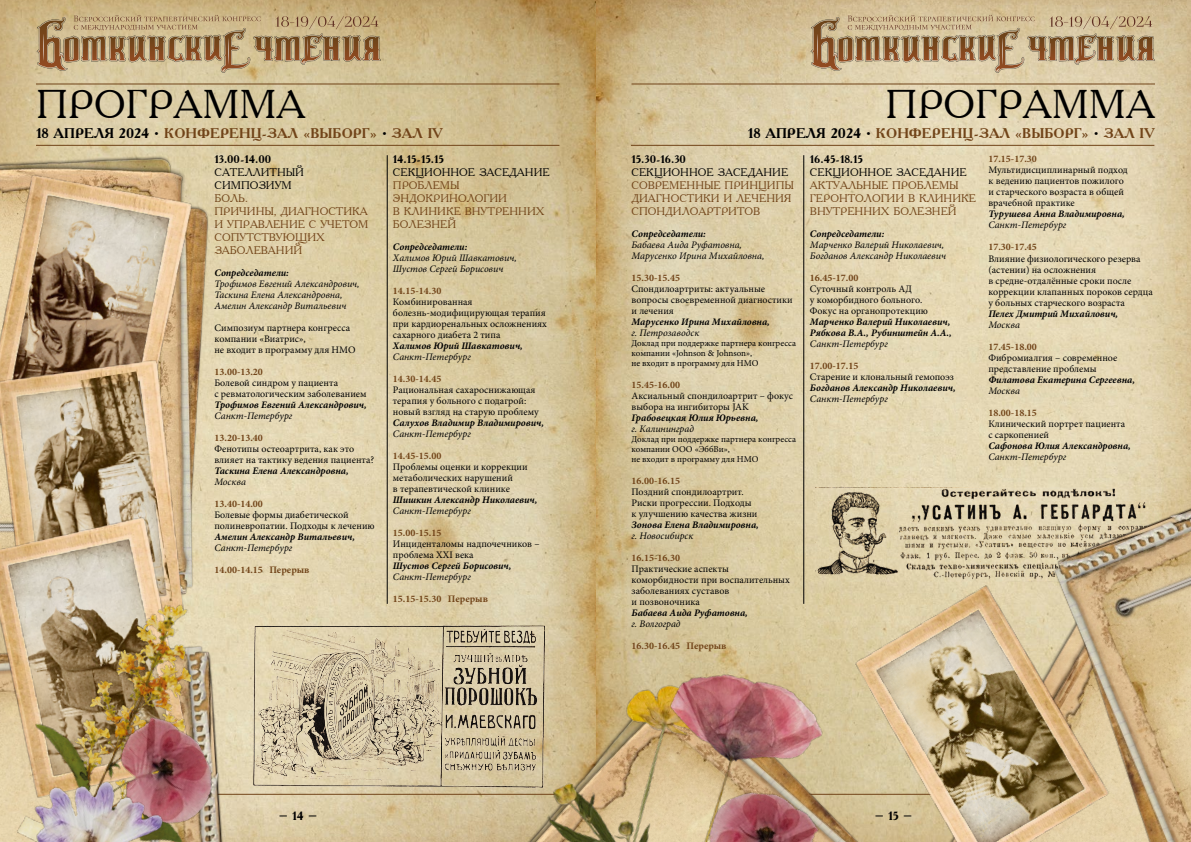
<style>
.page{position:relative;width:1191px;height:842px;background:#fff}
.page>*{position:absolute;margin:0;border:0;box-sizing:border-box;transform-origin:0 0}
.t1{font:40px "Academia Plain";color:#000}
.t2{font:700 14px "Academia";color:#714419}
.t3{font:700 12px "Academia";color:#000}
.t4{font:11px/13px "Academia Plain";color:#714419}
.t5{font:11px/13px "Academia Plain";color:#000}
.t6{font:700 11px "Academia";color:#000}
.t7{font:10px/11px "Minion Pro";color:#000}
.t8{font:italic 700 10px/11px "Minion Pro";color:#000}
.t9{font:italic 10px/11px "Minion Pro";color:#000}
.t10{font:700 10px "Minion Pro";color:#714419}
.t11{font:9px/10px "Minion Pro";color:#000}
.s1{color:#000}
</style>
<div class="page">
<img style="left:0;top:0;width:1191px;height:842px">
<hr style="left:36px;top:83px;width:523px;height:1px;background:#714419">
<hr style="left:631px;top:83px;width:524px;height:1px;background:#714419">
<hr style="left:36px;top:794px;width:523px;height:1px;background:#714419">
<svg style="left:37px;top:15px;width:344px;height:58px;background:#b69b72"></svg>
<svg style="left:810px;top:15px;width:345px;height:58px;background:#bda37e"></svg>
<img style="left:0;top:155px;width:209px;height:405px">
<hr style="left:36px;top:145px;width:523px;height:1px;background:#714419">
<hr style="left:631px;top:145px;width:523px;height:1px;background:#714419">
<hr style="left:387px;top:155px;width:1px;height:449px;background:#000">
<hr style="left:803px;top:155px;width:1px;height:449px;background:#000">
<img style="left:276px;top:617px;width:270px;height:175px">
<img style="left:816px;top:488px;width:345px;height:93px">
<img style="left:0;top:160px;width:202px;height:304px">
<img style="left:0;top:355px;width:187px;height:156px">
<img style="left:1px;top:371px;width:172px;height:140px">
<img style="left:0;top:511px;width:198px;height:49px">
<img style="left:0;top:560px;width:276px;height:282px">
<img style="left:24px;top:693px;width:222px;height:149px">
<img style="left:14px;top:756px;width:181px;height:86px">
<img style="left:1029px;top:489px;width:162px;height:353px">
<img style="left:511px;top:665px;width:107px;height:177px">
<img style="left:618px;top:645px;width:227px;height:197px">
<img style="left:646px;top:822px;width:71px;height:20px">
<img style="left:845px;top:571px;width:274px;height:271px">
<h1 class="t1" style="left:36px;top:79px;width:271px">ПРОГРАММА</h1>
<h2 class="t2" style="left:36px;top:124px;width:408px"><span class="s1">18 АПРЕЛЯ 2024 •</span> КОНФЕРЕНЦ-ЗАЛ «ВЫБОРГ» <span class="s1">•</span> ЗАЛ IV</h2>
<p class="t6" style="left:214px;top:152px;width:58px">13.00-14.00</p>
<p class="t5" style="left:214px;top:165px;width:91px">САТЕЛЛИТНЫЙ<br>СИМПОЗИУМ</p>
<p class="t4" style="left:214px;top:191px;width:155px">БОЛЬ.<br>ПРИЧИНЫ, ДИАГНОСТИКА<br>И УПРАВЛЕНИЕ С УЧЕТОМ<br>СОПУТСТВУЮЩИХ<br>ЗАБОЛЕВАНИЙ</p>
<p class="t8" style="left:214px;top:267px;width:76px">Сопредседатели:</p>
<p class="t9" style="left:214px;top:278px;width:147px">Трофимов Евгений Александрович,<br>Таскина Елена Александровна,<br>Амелин Александр Витальевич</p>
<p class="t7" style="left:214px;top:322px;width:143px">Симпозиум партнера конгресса компании «Виатрис»,<br>не входит в программу для НМО</p>
<p class="t10" style="left:214px;top:364px;width:50px">13.00-13.20</p>
<p class="t7" style="left:214px;top:377px;width:154px">Болевой синдром у пациента<br>с ревматологическим заболеванием</p>
<p class="t8" style="left:214px;top:399px;width:154px">Трофимов Евгений Александрович,</p>
<p class="t9" style="left:214px;top:410px;width:79px">Санкт-Петербург</p>
<p class="t10" style="left:214px;top:430px;width:50px">13.20-13.40</p>
<p class="t7" style="left:214px;top:443px;width:161px">Фенотипы остеоартрита, как это влияет на тактику ведения пациента?</p>
<p class="t8" style="left:214px;top:465px;width:136px">Таскина Елена Александровна,</p>
<p class="t9" style="left:214px;top:476px;width:33px">Москва</p>
<p class="t10" style="left:214px;top:496px;width:50px">13.40-14.00</p>
<p class="t7" style="left:214px;top:509px;width:162px">Болевые формы диабетической полиневропатии. Подходы к лечению</p>
<p class="t8" style="left:214px;top:531px;width:142px">Амелин Александр Витальевич,</p>
<p class="t9" style="left:214px;top:542px;width:79px">Санкт-Петербург</p>
<p class="t10" style="left:214px;top:562px;width:96px">14.00-14.15 Перерыв</p>
<p class="t6" style="left:393px;top:152px;width:52px">14.15-15.15</p>
<p class="t5" style="left:393px;top:165px;width:158px">СЕКЦИОННОЕ ЗАСЕДАНИЕ</p>
<p class="t4" style="left:393px;top:178px;width:153px">ПРОБЛЕМЫ<br>ЭНДОКРИНОЛОГИИ<br>В КЛИНИКЕ ВНУТРЕННИХ<br>БОЛЕЗНЕЙ</p>
<p class="t8" style="left:393px;top:241px;width:76px">Сопредседатели:</p>
<p class="t9" style="left:393px;top:252px;width:125px">Халимов Юрий Шавкатович,<br>Шустов Сергей Борисович</p>
<p class="t10" style="left:393px;top:283px;width:50px">14.15-14.30</p>
<p class="t7" style="left:393px;top:296px;width:156px">Комбинированная болезнь-модифицирующая терапия при кардиоренальных осложнениях сахарного диабета 2 типа</p>
<p class="t8" style="left:393px;top:340px;width:131px">Халимов Юрий Шавкатович,</p>
<p class="t9" style="left:393px;top:351px;width:79px">Санкт-Петербург</p>
<p class="t10" style="left:393px;top:371px;width:50px">14.30-14.45</p>
<p class="t7" style="left:393px;top:384px;width:147px">Рациональная сахароснижающая терапия у больного с подагрой: новый взгляд на старую проблему</p>
<p class="t8" style="left:393px;top:417px;width:153px">Салухов Владимир Владимирович,</p>
<p class="t9" style="left:393px;top:428px;width:79px">Санкт-Петербург</p>
<p class="t10" style="left:393px;top:448px;width:50px">14.45-15.00</p>
<p class="t7" style="left:393px;top:461px;width:136px">Проблемы оценки и коррекции метаболических нарушений<br>в терапевтической клинике</p>
<p class="t8" style="left:393px;top:494px;width:146px">Шишкин Александр Николаевич,</p>
<p class="t9" style="left:393px;top:505px;width:79px">Санкт-Петербург</p>
<p class="t10" style="left:393px;top:525px;width:50px">15.00-15.15</p>
<p class="t7" style="left:393px;top:538px;width:148px">Инциденталомы надпочечников – проблема XXI века</p>
<p class="t8" style="left:393px;top:560px;width:120px">Шустов Сергей Борисович,</p>
<p class="t9" style="left:393px;top:571px;width:79px">Санкт-Петербург</p>
<p class="t10" style="left:393px;top:591px;width:96px">15.15-15.30 Перерыв</p>
<h1 class="t1" style="left:885px;top:79px;width:271px">ПРОГРАММА</h1>
<h2 class="t2" style="left:748px;top:124px;width:408px"><span class="s1">18 АПРЕЛЯ 2024 •</span> КОНФЕРЕНЦ-ЗАЛ «ВЫБОРГ» <span class="s1">•</span> ЗАЛ IV</h2>
<p class="t6" style="left:631px;top:152px;width:56px">15.30-16.30</p>
<p class="t5" style="left:631px;top:165px;width:158px">СЕКЦИОННОЕ ЗАСЕДАНИЕ</p>
<p class="t4" style="left:631px;top:178px;width:164px">СОВРЕМЕННЫЕ ПРИНЦИПЫ<br>ДИАГНОСТИКИ И ЛЕЧЕНИЯ<br>СПОНДИЛОАРТРИТОВ</p>
<p class="t8" style="left:631px;top:228px;width:76px">Сопредседатели:</p>
<p class="t9" style="left:631px;top:239px;width:134px">Бабаева Аида Руфатовна,<br>Марусенко Ирина Михайловна,</p>
<p class="t10" style="left:631px;top:270px;width:50px">15.30-15.45</p>
<p class="t7" style="left:631px;top:283px;width:163px">Спондилоартриты: актуальные вопросы своевременной диагностики и лечения</p>
<p class="t8" style="left:631px;top:316px;width:140px">Марусенко Ирина Михайловна,</p>
<p class="t9" style="left:631px;top:327px;width:69px">г. Петрозаводск</p>
<p class="t11" style="left:631px;top:338px;width:166px">Доклад при поддержке партнера конгресса компании «Johnson &amp; Johnson»,<br>не входит в программу для НМО</p>
<p class="t10" style="left:631px;top:377px;width:50px">15.45-16.00</p>
<p class="t7" style="left:631px;top:390px;width:163px">Аксиальный спондилоартрит – фокус выбора на ингибиторы JAK</p>
<p class="t8" style="left:631px;top:412px;width:128px">Грабовецкая Юлия Юрьевна,</p>
<p class="t9" style="left:631px;top:423px;width:64px">г. Калининград</p>
<p class="t11" style="left:631px;top:434px;width:166px">Доклад при поддержке партнера конгресса компании ООО «ЭббВи»,<br>не входит в программу для НМО</p>
<p class="t10" style="left:631px;top:473px;width:50px">16.00-16.15</p>
<p class="t7" style="left:631px;top:486px;width:127px">Поздний спондилоартрит.<br>Риски прогрессии. Подходы к улучшению качества жизни</p>
<p class="t8" style="left:631px;top:519px;width:129px">Зонова Елена Владимировна,</p>
<p class="t9" style="left:631px;top:530px;width:63px">г. Новосибирск</p>
<p class="t10" style="left:631px;top:550px;width:50px">16.15-16.30</p>
<p class="t7" style="left:631px;top:563px;width:160px">Практические аспекты коморбидности при воспалительных заболеваниях суставов<br>и позвоночника</p>
<p class="t8" style="left:631px;top:607px;width:118px">Бабаева Аида Руфатовна,</p>
<p class="t9" style="left:631px;top:618px;width:50px">г. Волгоград</p>
<p class="t10" style="left:631px;top:638px;width:96px">16.30-16.45 Перерыв</p>
<p class="t6" style="left:810px;top:152px;width:55px">16.45-18.15</p>
<p class="t5" style="left:810px;top:165px;width:158px">СЕКЦИОННОЕ ЗАСЕДАНИЕ</p>
<p class="t4" style="left:810px;top:178px;width:168px">АКТУАЛЬНЫЕ ПРОБЛЕМЫ<br>ГЕРОНТОЛОГИИ В КЛИНИКЕ<br>ВНУТРЕННИХ БОЛЕЗНЕЙ</p>
<p class="t8" style="left:810px;top:228px;width:76px">Сопредседатели:</p>
<p class="t9" style="left:810px;top:239px;width:137px">Марченко Валерий Николаевич,<br>Богданов Александр Николаевич</p>
<p class="t10" style="left:810px;top:270px;width:50px">16.45-17.00</p>
<p class="t7" style="left:810px;top:283px;width:119px">Суточный контроль АД<br>у коморбидного больного.<br>Фокус на органопротекцию</p>
<p class="t8" style="left:810px;top:316px;width:143px">Марченко Валерий Николаевич,<br>Рябкова В.А., Рубинштейн А.А.,</p>
<p class="t9" style="left:810px;top:338px;width:79px">Санкт-Петербург</p>
<p class="t10" style="left:810px;top:358px;width:50px">17.00-17.15</p>
<p class="t7" style="left:810px;top:371px;width:145px">Старение и клональный гемопоэз</p>
<p class="t8" style="left:810px;top:382px;width:147px">Богданов Александр Николаевич,</p>
<p class="t9" style="left:810px;top:393px;width:79px">Санкт-Петербург</p>
<p class="t10" style="left:988px;top:152px;width:50px">17.15-17.30</p>
<p class="t7" style="left:988px;top:165px;width:141px">Мультидисциплинарный подход к ведению пациентов пожилого и старческого возраста в общей врачебной практике</p>
<p class="t8" style="left:988px;top:209px;width:138px">Турушева Анна Владимировна,</p>
<p class="t9" style="left:988px;top:220px;width:79px">Санкт-Петербург</p>
<p class="t10" style="left:988px;top:240px;width:50px">17.30-17.45</p>
<p class="t7" style="left:988px;top:253px;width:166px">Влияние физиологического резерва (астении) на осложнения<br>в средне-отдалённые сроки после коррекции клапанных пороков сердца у больных старческого возраста</p>
<p class="t8" style="left:988px;top:308px;width:131px">Пелех Дмитрий Михайлович,</p>
<p class="t9" style="left:988px;top:319px;width:33px">Москва</p>
<p class="t10" style="left:988px;top:339px;width:50px">17.45-18.00</p>
<p class="t7" style="left:988px;top:352px;width:130px">Фибромиалгия – современное представление проблемы</p>
<p class="t8" style="left:988px;top:374px;width:148px">Филатова Екатерина Сергеевна,</p>
<p class="t9" style="left:988px;top:385px;width:33px">Москва</p>
<p class="t10" style="left:988px;top:405px;width:50px">18.00-18.15</p>
<p class="t7" style="left:988px;top:418px;width:138px">Клинический портрет пациента с саркопенией</p>
<p class="t8" style="left:988px;top:440px;width:144px">Сафонова Юлия Александровна,</p>
<p class="t9" style="left:988px;top:451px;width:79px">Санкт-Петербург</p>
<p class="t3" style="left:279px;top:808px;width:40px">– 14 –</p>
<p class="t3" style="left:875px;top:808px;width:39px">– 15 –</p>
</div>
